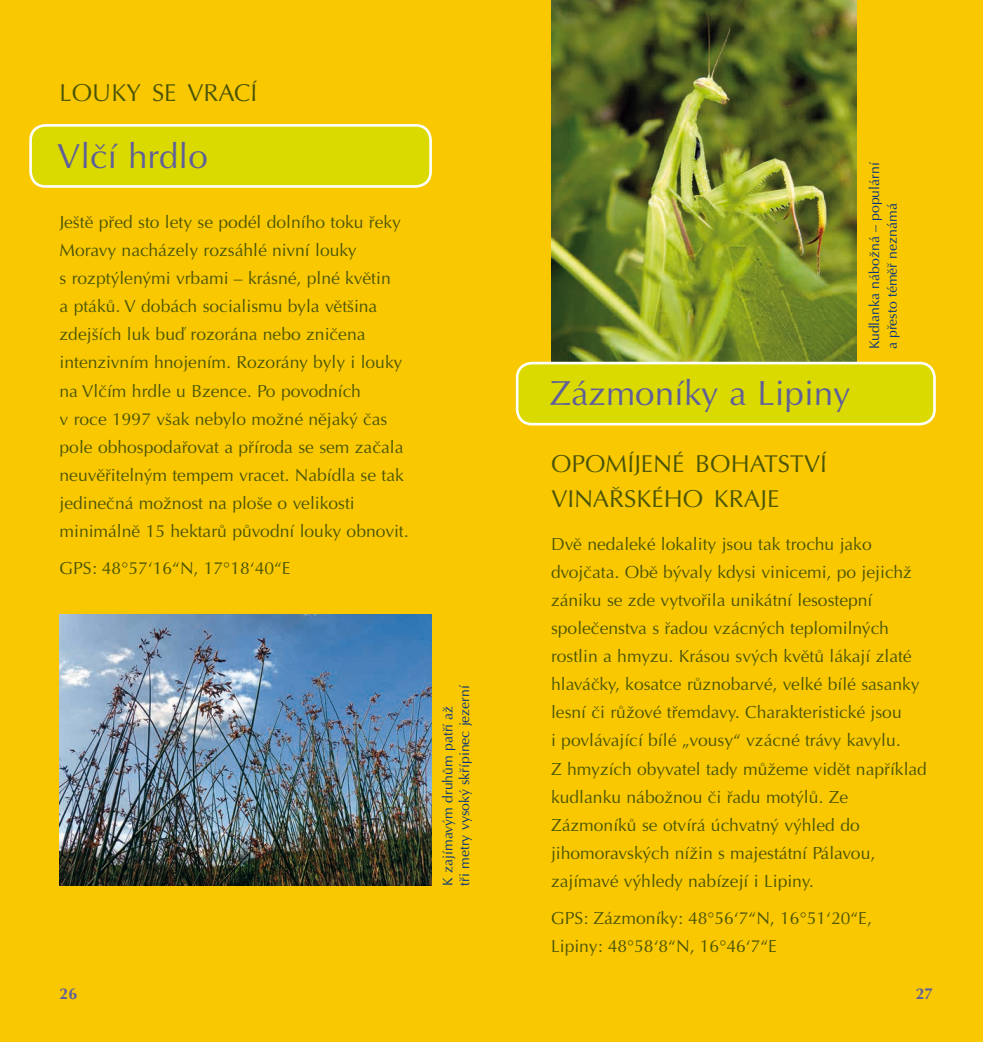
<style>
.page{position:relative;width:983px;height:1042px;background:#fff}
.page>*{position:absolute;margin:0;border:0;box-sizing:border-box;transform-origin:0 0}
.t1{font:35px "Optima CE";color:#5e5f9b}
.t2{font:24.5px/35px "Optima CE";color:#495407}
.t3{font:17.5px/28px "Optima CE";color:#495407}
.t4{font:700 15.75px "Optima";color:#5e5f9b}
.t5{font:14px/16.8px "Optima CE";color:#003381}
</style>
<div class="page">
<div style="left:0;top:0;width:982px;height:1042px;background:#fac800"></div>
<img style="left:60px;top:614px;width:372px;height:271px">
<div style="left:31px;top:125px;width:399px;height:61px;background:#dad900;border-radius:15px"></div>
<div style="left:29px;top:124px;width:403px;height:64px;border:3px solid #fff;border-radius:15px"></div>
<img style="left:551px;top:0;width:305px;height:362px">
<div style="left:517px;top:363px;width:417px;height:61px;background:#dad900;border-radius:15px"></div>
<div style="left:515px;top:362px;width:420px;height:63px;border:3px solid #fff;border-radius:15px"></div>
<h2 class="t2" style="left:60px;top:75px;width:199px">LOUKY SE VRACÍ</h2>
<h1 class="t1" style="left:57px;top:135px;width:152px">Vlčí hrdlo</h1>
<p class="t3" style="left:60px;top:209px;width:350px">Ještě před sto lety se podél dolního toku řeky Moravy nacházely rozsáhlé nivní louky<br>s rozptýlenými vrbami – krásné, plné květin<br>a ptáků. V dobách socialismu byla většina zdejších luk buď rozorána nebo zničena intenzivním hnojením. Rozorány byly i louky na Vlčím hrdle u Bzence. Po povodních<br>v roce 1997 však nebylo možné nějaký čas pole obhospodařovat a příroda se sem začala neuvěřitelným tempem vracet. Nabídla se tak jedinečná možnost na ploše o velikosti minimálně 15 hektarů původní louky obnovit.</p>
<p class="t3" style="left:60px;top:555px;width:232px">GPS: 48°57‘16“N, 17°18‘40“E</p>
<p class="t5" style="left:439px;top:885px;width:202px;rotate:-90deg">K zajímavým druhům patří až<br>tři metry vysoký skřípinec jezerní</p>
<h1 class="t1" style="left:549px;top:373px;width:302px">Zázmoníky a Lipiny</h1>
<p class="t5" style="left:865px;top:349px;width:189px;line-height:17.5px;rotate:-90deg">Kudlanka nábožná – populární a přesto téměř neznámá</p>
<h2 class="t2" style="left:551px;top:446px;width:277px">OPOMÍJENÉ BOHATSTVÍ<br>VINAŘSKÉHO KRAJE</h2>
<p class="t3" style="left:551px;top:531px;width:377px">Dvě nedaleké lokality jsou tak trochu jako dvojčata. Obě bývaly kdysi vinicemi, po jejichž zániku se zde vytvořila unikátní lesostepní společenstva s řadou vzácných teplomilných rostlin a hmyzu. Krásou svých květů lákají zlaté hlaváčky, kosatce různobarvé, velké bílé sasanky lesní či růžové třemdavy. Charakteristické jsou<br>i povlávající bílé „vousy“ vzácné trávy kavylu.<br>Z hmyzích obyvatel tady můžeme vidět například kudlanku nábožnou či řadu motýlů. Ze Zázmoníků se otvírá úchvatný výhled do jihomoravských nížin s majestátní Pálavou, zajímavé výhledy nabízejí i Lipiny.</p>
<p class="t3" style="left:551px;top:905px;width:322px">GPS: Zázmoníky: 48°56‘7“N, 16°51‘20“E,<br>Lipiny: 48°58‘8“N, 16°46‘7“E</p>
<p class="t4" style="left:60px;top:985px;width:19px">26</p>
<p class="t4" style="left:915px;top:985px;width:19px">27</p>
</div>
